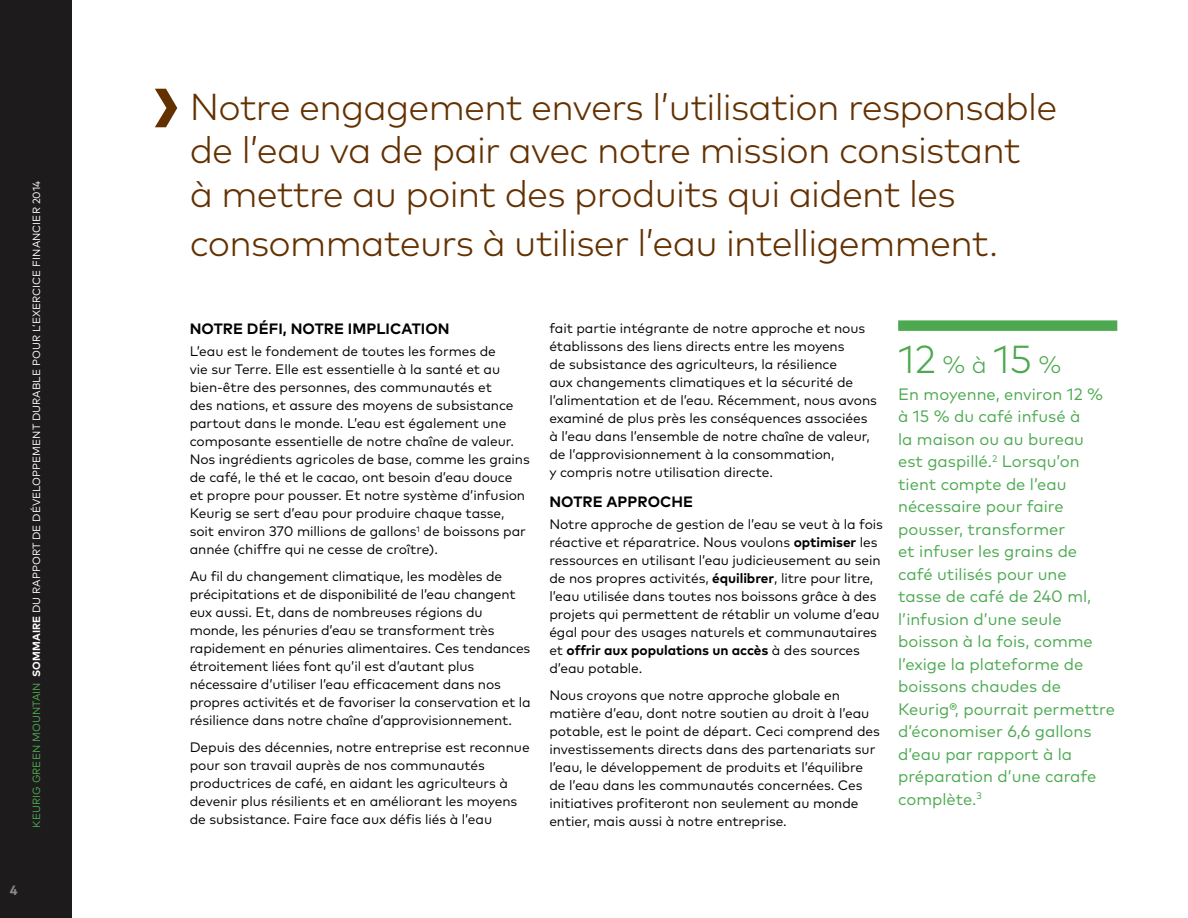
<style>
.page{position:relative;width:1188px;height:918px;background:#fff}
.page>*{position:absolute;margin:0;border:0;box-sizing:border-box;transform-origin:0 0}
.t1{font:300 39px "Mark OT";color:#4ca950}
.t2{font:300 37.5px/43.5px "Mark OT";letter-spacing:-.02em;color:#633000}
.t3{font:16.5px/22.5px "Mark OT";color:#4ca950}
.t4{font:700 15px "Mark OT";letter-spacing:.005em;color:#000}
.t5{font:13.65px/18px "Mark OT";letter-spacing:-.005em;color:#000}
.t6{font:700 13.5px "Mark OT";color:#878a8f}
.t7{font:10.5px "Mark OT";letter-spacing:.005em;color:#fff}
.s1{color:#4ca950}
.s2{font-weight:700}
.s3{font-size:24px}
</style>
<div class="page">
<svg style="left:155px;top:89px;width:22px;height:38px"></svg>
<div style="left:898px;top:320px;width:219px;height:11px;background:#4ca950"></div>
<div style="left:0;top:0;width:72px;height:918px;background:#1e1b1d"></div>
<p class="t7" style="left:30px;top:828px;width:648px;rotate:-90deg"><span class="s1">KEURIG GREEN MOUNTAIN</span> <span class="s2">SOMMAIRE</span> DU RAPPORT DE DÉVELOPPEMENT DURABLE POUR L’EXERCICE FINANCIER 2014</p>
<p class="t6" style="left:10px;top:881px;width:9px">4</p>
<h2 class="t2" style="left:190px;top:85px;width:869px">Notre engagement envers l’utilisation responsable de l’eau va de pair avec notre mission consistant<br>à mettre au point des produits qui aident les</h2>
<h2 class="t2" style="left:190px;top:221px;width:810px">consommateurs à utiliser l’eau intelligemment.</h2>
<p class="t4" style="left:190px;top:319px;width:261px">NOTRE DÉFI, NOTRE IMPLICATION</p>
<p class="t5" style="left:190px;top:342px;width:342px">L’eau est le fondement de toutes les formes de<br>vie sur Terre. Elle est essentielle à la santé et au bien-être des personnes, des communautés et<br>des nations, et assure des moyens de subsistance partout dans le monde. L’eau est également une composante essentielle de notre chaîne de valeur.<br>Nos ingrédients agricoles de base, comme les grains de café, le thé et le cacao, ont besoin d’eau douce<br>et propre pour pousser. Et notre système d’infusion Keurig se sert d’eau pour produire chaque tasse, soit environ 370 millions de gallons<sup>1</sup> de boissons par année (chiffre qui ne cesse de croître).</p>
<p class="t5" style="left:190px;top:567px;width:343px">Au fil du changement climatique, les modèles de précipitations et de disponibilité de l’eau changent eux aussi. Et, dans de nombreuses régions du monde, les pénuries d’eau se transforment très rapidement en pénuries alimentaires. Ces tendances étroitement liées font qu’il est d’autant plus nécessaire d’utiliser l’eau efficacement dans nos propres activités et de favoriser la conservation et la résilience dans notre chaîne d’approvisionnement.</p>
<p class="t5" style="left:190px;top:738px;width:341px">Depuis des décennies, notre entreprise est reconnue pour son travail auprès de nos communautés productrices de café, en aidant les agriculteurs à devenir plus résilients et en améliorant les moyens de subsistance. Faire face aux défis liés à l’eau</p>
<p class="t5" style="left:549px;top:319px;width:329px">fait partie intégrante de notre approche et nous établissons des liens directs entre les moyens<br>de subsistance des agriculteurs, la résilience<br>aux changements climatiques et la sécurité de l’alimentation et de l’eau. Récemment, nous avons examiné de plus près les conséquences associées à l’eau dans l’ensemble de notre chaîne de valeur, de l’approvisionnement à la consommation,<br>y compris notre utilisation directe.</p>
<p class="t4" style="left:549px;top:492px;width:145px">NOTRE APPROCHE</p>
<p class="t5" style="left:549px;top:515px;width:335px">Notre approche de gestion de l’eau se veut à la fois réactive et réparatrice. Nous voulons <span class="s2">optimiser</span> les ressources en utilisant l’eau judicieusement au sein de nos propres activités, <span class="s2">équilibrer</span>, litre pour litre, l’eau utilisée dans toutes nos boissons grâce à des projets qui permettent de rétablir un volume d’eau égal pour des usages naturels et communautaires et <span class="s2">offrir aux populations un accès</span> à des sources d’eau potable.</p>
<p class="t5" style="left:549px;top:686px;width:332px">Nous croyons que notre approche globale en matière d’eau, dont notre soutien au droit à l’eau potable, est le point de départ. Ceci comprend des investissements directs dans des partenariats sur l’eau, le développement de produits et l’équilibre de l’eau dans les communautés concernées. Ces initiatives profiteront non seulement au monde entier, mais aussi à notre entreprise.</p>
<h1 class="t1" style="left:898px;top:336px;width:165px">12 <span class="s3">% à</span> 15 <span class="s3">%</span></h1>
<p class="t3" style="left:898px;top:383px;width:218px">En moyenne, environ 12 % à 15 % du café infusé à<br>la maison ou au bureau<br>est gaspillé.<sup>2</sup> Lorsqu’on tient compte de l’eau nécessaire pour faire pousser, transformer<br>et infuser les grains de café utilisés pour une<br>tasse de café de 240 ml, l’infusion d’une seule boisson à la fois, comme l’exige la plateforme de boissons chaudes de<br>Keurig®, pourrait permettre d’économiser 6,6 gallons d’eau par rapport à la préparation d’une carafe complète.<sup>3</sup></p>
</div>
